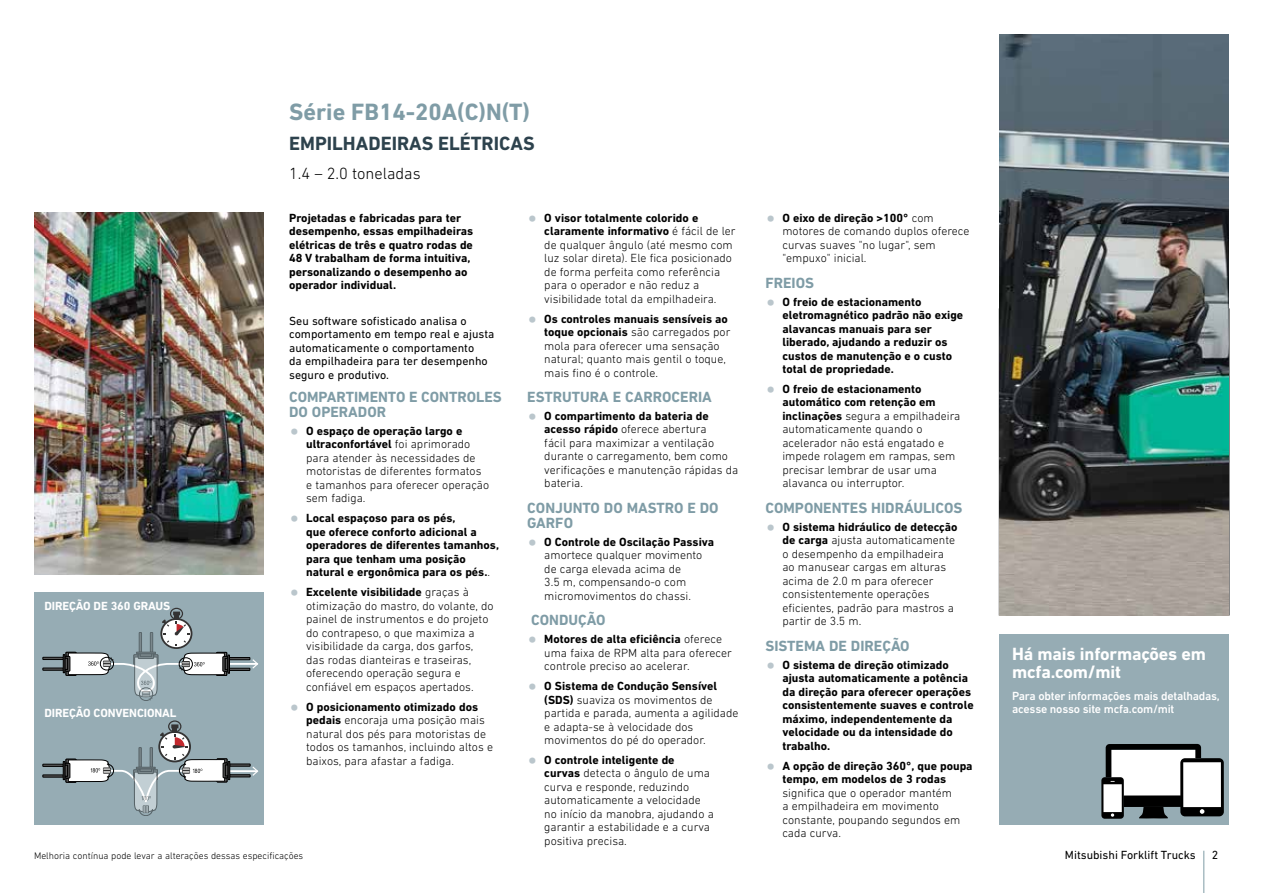
<style>
.page{position:relative;width:1263px;height:893px;background:#fff}
.page>*{position:absolute;margin:0;border:0;box-sizing:border-box;transform-origin:0 0}
.t1{font:700 24px "DIN Next LT Pro";color:#7f9ca6}
.t2{font:700 19.5px "DIN Next LT Pro";color:#2d424d}
.t3{font:700 18px/18px "DIN Next LT Pro";letter-spacing:-.01em;color:#fff}
.t4{font:300 16.5px "DIN Next LT Pro";color:#000}
.t5{font:700 15px/15px "DIN Next LT Pro";color:#7f9ca6}
.t6{font:300 12px/13.5px "DIN Next LT Pro";color:#000}
.t7{font:700 12px/13.5px "DIN Next LT Pro";color:#000}
.t8{font:12px/13.5px "DIN Next LT Pro";color:#000}
.t9{font:500 12px/13.5px "DIN Next LT Pro";letter-spacing:-.02em;color:#fff}
.t10{font:700 12px "DIN Next LT Pro";letter-spacing:-.01em;color:#fff}
.t11{font:300 9.75px "DIN Next LT Pro";color:#000}
.s1{font-weight:400;font-size:24px;color:#bac6cc}
.s2{font-weight:700}
.s3{font-weight:300}
</style>
<div class="page">
<div style="left:999px;top:634px;width:230px;height:191px;background:#96acb4"></div>
<div style="left:1111px;top:750px;width:84px;height:46px;background:#fff"></div>
<svg style="left:1139px;top:807px;width:29px;height:12px"></svg>
<div style="left:1101px;top:777px;width:23px;height:42px;background:#000;border-radius:3px"></div>
<svg style="left:1111px;top:813px;width:3px;height:4px"></svg>
<div style="left:1103px;top:784px;width:19px;height:28px;background:#fff"></div>
<div style="left:1180px;top:758px;width:44px;height:58px;background:#000;border-radius:5px"></div>
<svg style="left:1200px;top:809px;width:4px;height:5px"></svg>
<div style="left:1183px;top:762px;width:38px;height:45px;background:#fff"></div>
<svg style="left:1106px;top:744px;width:95px;height:38px"></svg>
<div style="left:1124px;top:795px;width:57px;height:12px;background:#000"></div>
<div style="left:34px;top:592px;width:230px;height:233px;background:#96acb4"></div>
<svg style="left:42px;top:608px;width:216px;height:93px"></svg>
<svg style="left:42px;top:720px;width:216px;height:96px"></svg>
<img style="left:999px;top:34px;width:230px;height:581px">
<img style="left:34px;top:213px;width:230px;height:361px">
<hr style="left:1203px;top:851px;width:1px;height:42px;background:#7f9ca6">
<p class="t10" style="left:45px;top:598px;width:127px">DIREÇÃO DE 360 GRAUS</p>
<p class="t10" style="left:45px;top:706px;width:133px">DIREÇÃO CONVENCIONAL</p>
<h1 class="t1" style="left:289px;top:98px;width:242px">Série FB14-20A(C)N(T)</h1>
<h2 class="t2" style="left:289px;top:132px;width:247px">EMPILHADEIRAS ELÉTRICAS</h2>
<h3 class="t4" style="left:289px;top:164px;width:133px">1.4 – 2.0 toneladas</h3>
<p class="t7" style="left:289px;top:211px;width:186px">Projetadas e fabricadas para ter desempenho, essas empilhadeiras elétricas de três e quatro rodas de<br>48 V trabalham de forma intuitiva, personalizando o desempenho ao operador individual.</p>
<p class="t8" style="left:289px;top:314px;width:207px">Seu software sofisticado analisa o comportamento em tempo real e ajusta automaticamente o comportamento<br>da empilhadeira para ter desempenho seguro e produtivo.</p>
<p class="t5" style="left:289px;top:389px;width:214px">COMPARTIMENTO E CONTROLES<br>DO OPERADOR</p>
<p class="t6" style="left:306px;top:424px;width:184px;text-indent:-17px"><span class="s1">•</span> <span class="s2">O espaço de operação largo e ultraconfortável</span> foi aprimorado para atender às necessidades de motoristas de diferentes formatos e tamanhos para oferecer operação sem fadiga.</p>
<p class="t7" style="left:306px;top:511px;width:194px;text-indent:-17px"><span class="s1">•</span> Local espaçoso para os pés,<br>que oferece conforto adicional a operadores de diferentes tamanhos, para que tenham uma posição natural e ergonômica para os pés.<span class="s3">.</span></p>
<p class="t6" style="left:306px;top:585px;width:189px;text-indent:-17px"><span class="s1">•</span> <span class="s2">Excelente visibilidade</span> graças à otimização do mastro, do volante, do painel de instrumentos e do projeto do contrapeso, o que maximiza a visibilidade da carga, dos garfos, das rodas dianteiras e traseiras, oferecendo operação segura e confiável em espaços apertados.</p>
<p class="t6" style="left:306px;top:700px;width:188px;text-indent:-17px"><span class="s1">•</span> <span class="s2">O posicionamento otimizado dos pedais</span> encoraja uma posição mais natural dos pés para motoristas de todos os tamanhos, incluindo altos e baixos, para afastar a fadiga.</p>
<p class="t6" style="left:544px;top:211px;width:193px;text-indent:-17px"><span class="s1">•</span> <span class="s2">O visor totalmente colorido e claramente informativo</span> é fácil de ler de qualquer ângulo (até mesmo com luz solar direta). Ele fica posicionado de forma perfeita como referência para o operador e não reduz a visibilidade total da empilhadeira.</p>
<p class="t6" style="left:544px;top:312px;width:188px;text-indent:-17px"><span class="s1">•</span> <span class="s2">Os controles manuais sensíveis ao toque opcionais</span> são carregados por mola para oferecer uma sensação natural; quanto mais gentil o toque, mais fino é o controle.</p>
<p class="t5" style="left:527px;top:389px;width:186px">ESTRUTURA E CARROCERIA</p>
<p class="t6" style="left:544px;top:409px;width:195px;text-indent:-17px"><span class="s1">•</span> <span class="s2">O compartimento da bateria de acesso rápido</span> oferece abertura<br>fácil para maximizar a ventilação durante o carregamento, bem como verificações e manutenção rápidas da bateria.</p>
<p class="t5" style="left:527px;top:500px;width:193px">CONJUNTO DO MASTRO E DO<br>GARFO</p>
<p class="t6" style="left:544px;top:535px;width:171px;text-indent:-17px"><span class="s1">•</span> <span class="s2">O Controle de Oscilação Passiva </span>amortece qualquer movimento de carga elevada acima de<br>3.5 m, compensando-o com micromovimentos do chassi.</p>
<p class="t5" style="left:531px;top:613px;width:76px">CONDUÇÃO</p>
<p class="t6" style="left:544px;top:632px;width:189px;text-indent:-17px"><span class="s1">•</span> <span class="s2">Motores de alta eficiência</span> oferece uma faixa de RPM alta para oferecer controle preciso ao acelerar.</p>
<p class="t6" style="left:544px;top:679px;width:196px;text-indent:-17px"><span class="s1">•</span> <span class="s2">O Sistema de Condução Sensível (SDS)</span> suaviza os movimentos de partida e parada, aumenta a agilidade e adapta-se à velocidade dos movimentos do pé do operador.</p>
<p class="t6" style="left:544px;top:753px;width:171px;text-indent:-17px"><span class="s1">•</span> <span class="s2">O controle inteligente de<br>curvas</span> detecta o ângulo de uma curva e responde, reduzindo automaticamente a velocidade no início da manobra, ajudando a garantir a estabilidade e a curva positiva precisa.</p>
<p class="t11" style="left:34px;top:850px;width:271px">Melhoria contínua pode levar a alterações dessas especificações</p>
<p class="t6" style="left:782px;top:211px;width:189px;text-indent:-17px"><span class="s1">•</span> <span class="s2">O eixo de direção &gt;100°</span> com motores de comando duplos oferece curvas suaves "no lugar", sem "empuxo" inicial.</p>
<p class="t5" style="left:765px;top:275px;width:50px">FREIOS</p>
<p class="t7" style="left:782px;top:295px;width:182px;text-indent:-17px"><span class="s1">•</span> O freio de estacionamento eletromagnético padrão não exige alavancas manuais para ser liberado, ajudando a reduzir os custos de manutenção e o custo total de propriedade.</p>
<p class="t6" style="left:782px;top:382px;width:179px;text-indent:-17px"><span class="s1">•</span> <span class="s2">O freio de estacionamento automático com retenção em inclinações</span> segura a empilhadeira automaticamente quando o acelerador não está engatado e impede rolagem em rampas, sem precisar lembrar de usar uma alavanca ou interruptor.</p>
<p class="t5" style="left:765px;top:500px;width:198px">COMPONENTES HIDRÁULICOS</p>
<p class="t6" style="left:782px;top:520px;width:177px;text-indent:-17px"><span class="s1">•</span> <span class="s2">O sistema hidráulico de detecção de carga</span> ajusta automaticamente o desempenho da empilhadeira ao manusear cargas em alturas acima de 2.0 m para oferecer consistentemente operações eficientes, padrão para mastros a partir de 3.5 m.</p>
<p class="t5" style="left:765px;top:638px;width:146px">SISTEMA DE DIREÇÃO</p>
<p class="t7" style="left:782px;top:658px;width:193px;text-indent:-17px"><span class="s1">•</span> O sistema de direção otimizado ajusta automaticamente a potência da direção para oferecer operações consistentemente suaves e controle máximo, independentemente da velocidade ou da intensidade do trabalho.</p>
<p class="t7" style="left:782px;top:759px;width:192px;text-indent:-17px"><span class="s1">•</span> A opção de direção 360°, que poupa tempo, em modelos de 3 rodas</p>
<p class="t6" style="left:782px;top:786px;width:180px">significa que o operador mantém a empilhadeira em movimento constante, poupando segundos em cada curva.</p>
<h3 class="t3" style="left:1012px;top:645px;width:196px">Há mais informações em mcfa.com/mit</h3>
<p class="t9" style="left:1012px;top:689px;width:209px">Para obter informações mais detalhadas, acesse nosso site mcfa.com/mit</p>
<p class="t8" style="left:1065px;top:848px;width:132px">Mitsubishi Forklift Trucks</p>
<p class="t8" style="left:1212px;top:848px;width:8px">2</p>
</div>
